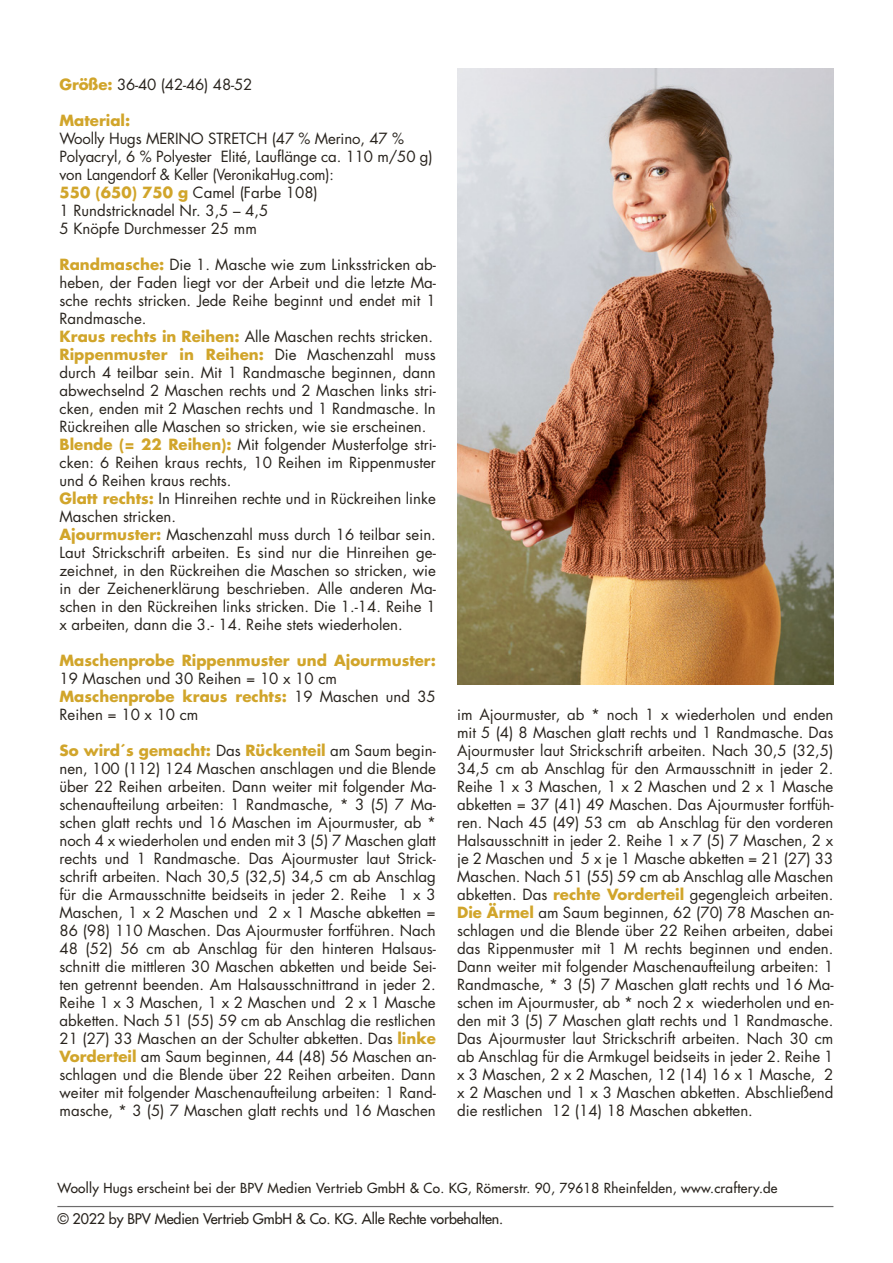
<style>
.page{position:relative;width:893px;height:1263px;background:#fff}
.page>*{position:absolute;margin:0;border:0;box-sizing:border-box;transform-origin:0 0}
.t1{font:15px/18px "Futura Std";color:#28231d;text-align:justify}
.t2{font:700 15px/18px "Futura Std";color:#d1a52b}
.t3{font:500 14.25px "Futura Std";letter-spacing:-.01em;color:#28231d}
.t4{font:500 13.5px "Futura Std";letter-spacing:.02em;color:#28231d}
.s1{font-weight:700;color:#d1a52b}
.s2{font-weight:400;color:#28231d}
</style>
<div class="page">
<hr style="left:57px;top:1206px;width:776px;height:1px;background:#6d6c6c">
<img style="left:457px;top:69px;width:376px;height:615px">
<p class="t1" style="left:60px;top:76px;width:194px"><span class="s1">Größe:</span> 36-40 (42-46) 48-52</p>
<p class="t2" style="left:60px;top:111px;width:72px">Material:</p>
<p class="t1" style="left:60px;top:130px;width:375px;text-align:left">Woolly Hugs MERINO STRETCH (47 % Merino, 47 %<br>Polyacryl, 6 % Polyester Elité, Lauflänge ca. 110 m/50 g) von Langendorf &amp; Keller (VeronikaHug.com):</p>
<p class="t1" style="left:60px;top:184px;width:260px"><span class="s1">550 (650) 750 g</span> Camel (Farbe 108)</p>
<p class="t1" style="left:60px;top:202px;width:210px">1 Rundstricknadel Nr. 3,5 – 4,5</p>
<p class="t1" style="left:60px;top:220px;width:199px">5 Knöpfe Durchmesser 25 mm</p>
<p class="t1" style="left:60px;top:256px;width:378px"><span class="s1">Randmasche:</span> Die 1. Masche wie zum Linksstricken ab&shy;heben, der Faden liegt vor der Arbeit und die letzte Ma&shy;sche rechts stricken. Jede Reihe beginnt und endet mit 1<br>Randmasche.</p>
<p class="t1" style="left:60px;top:328px;width:375px"><span class="s1">Kraus rechts in Reihen:</span> Alle Maschen rechts stricken.</p>
<p class="t1" style="left:60px;top:346px;width:378px"><span class="s1">Rippenmuster in Reihen:</span> Die Maschenzahl muss durch 4 teilbar sein. Mit 1 Randmasche beginnen, dann abwechselnd 2 Maschen rechts und 2 Maschen links stri&shy;cken, enden mit 2 Maschen rechts und 1 Randmasche. In Rückreihen alle Maschen so stricken, wie sie erscheinen.</p>
<p class="t1" style="left:60px;top:436px;width:378px"><span class="s1">Blende (= 22 Reihen):</span> Mit folgender Musterfolge stri&shy;cken: 6 Reihen kraus rechts, 10 Reihen im Rippenmuster und 6 Reihen kraus rechts.</p>
<p class="t1" style="left:60px;top:490px;width:378px"><span class="s1">Glatt rechts:</span> In Hinreihen rechte und in Rückreihen linke<br>Maschen stricken.</p>
<p class="t1" style="left:60px;top:526px;width:378px"><span class="s1">Ajourmuster:</span> Maschenzahl muss durch 16 teilbar sein.<br>Laut Strickschrift arbeiten. Es sind nur die Hinreihen ge&shy;zeichnet, in den Rückreihen die Maschen so stricken, wie in der Zeichenerklärung beschrieben. Alle anderen Ma&shy;schen in den Rückreihen links stricken. Die 1.-14. Reihe 1 x arbeiten, dann die 3.- 14. Reihe stets wiederholen.</p>
<p class="t2" style="left:60px;top:651px;width:378px">Maschenprobe Rippenmuster und Ajourmuster:<br><span class="s2">19 Maschen und 30 Reihen = 10 x 10 cm</span></p>
<p class="t1" style="left:60px;top:688px;width:378px"><span class="s1">Maschenprobe kraus rechts:</span> 19 Maschen und 35<br>Reihen = 10 x 10 cm</p>
<p class="t1" style="left:60px;top:742px;width:378px"><span class="s1">So wird´s gemacht:</span> Das <span class="s1">Rückenteil</span> am Saum begin&shy;nen, 100 (112) 124 Maschen anschlagen und die Blende über 22 Reihen arbeiten. Dann weiter mit folgender Ma&shy;schenaufteilung arbeiten: 1 Randmasche, * 3 (5) 7 Ma&shy;schen glatt rechts und 16 Maschen im Ajourmuster, ab * noch 4 x wiederholen und enden mit 3 (5) 7 Maschen glatt rechts und 1 Randmasche. Das Ajourmuster laut Strick&shy;schrift arbeiten. Nach 30,5 (32,5) 34,5 cm ab Anschlag für die Armausschnitte beidseits in jeder 2. Reihe 1 x 3<br>Maschen, 1 x 2 Maschen und 2 x 1 Masche abketten = 86 (98) 110 Maschen. Das Ajourmuster fortführen. Nach 48 (52) 56 cm ab Anschlag für den hinteren Halsaus&shy;schnitt die mittleren 30 Maschen abketten und beide Sei&shy;ten getrennt beenden. Am Halsausschnittrand in jeder 2.<br>Reihe 1 x 3 Maschen, 1 x 2 Maschen und 2 x 1 Masche abketten. Nach 51 (55) 59 cm ab Anschlag die restlichen 21 (27) 33 Maschen an der Schulter abketten. Das <span class="s1">linke Vorderteil</span> am Saum beginnen, 44 (48) 56 Maschen an&shy;schlagen und die Blende über 22 Reihen arbeiten. Dann weiter mit folgender Maschenaufteilung arbeiten: 1 Rand&shy;masche, * 3 (5) 7 Maschen glatt rechts und 16 Maschen</p>
<p class="t1" style="left:457px;top:706px;width:378px">im Ajourmuster, ab * noch 1 x wiederholen und enden mit 5 (4) 8 Maschen glatt rechts und 1 Randmasche. Das Ajourmuster laut Strickschrift arbeiten. Nach 30,5 (32,5)<br>34,5 cm ab Anschlag für den Armausschnitt in jeder 2.<br>Reihe 1 x 3 Maschen, 1 x 2 Maschen und 2 x 1 Masche abketten = 37 (41) 49 Maschen. Das Ajourmuster fortfüh&shy;ren. Nach 45 (49) 53 cm ab Anschlag für den vorderen Halsausschnitt in jeder 2. Reihe 1 x 7 (5) 7 Maschen, 2 x je 2 Maschen und 5 x je 1 Masche abketten = 21 (27) 33<br>Maschen. Nach 51 (55) 59 cm ab Anschlag alle Maschen abketten. Das <span class="s1">rechte Vorderteil</span> gegengleich arbeiten.<br><span class="s1">Die Ärmel</span> am Saum beginnen, 62 (70) 78 Maschen an&shy;schlagen und die Blende über 22 Reihen arbeiten, dabei das Rippenmuster mit 1 M rechts beginnen und enden.<br>Dann weiter mit folgender Maschenaufteilung arbeiten: 1<br>Randmasche, * 3 (5) 7 Maschen glatt rechts und 16 Ma&shy;schen im Ajourmuster, ab * noch 2 x wiederholen und en&shy;den mit 3 (5) 7 Maschen glatt rechts und 1 Randmasche.<br>Das Ajourmuster laut Strickschrift arbeiten. Nach 30 cm ab Anschlag für die Armkugel beidseits in jeder 2. Reihe 1 x 3 Maschen, 2 x 2 Maschen, 12 (14) 16 x 1 Masche, 2 x 2 Maschen und 1 x 3 Maschen abketten. Abschließend die restlichen 12 (14) 18 Maschen abketten.</p>
<p class="t4" style="left:57px;top:1180px;width:722px">Woolly Hugs erscheint bei der BPV Medien Vertrieb GmbH &amp; Co. KG, Römerstr. 90, 79618 Rheinfelden, www.craftery.de</p>
<p class="t3" style="left:57px;top:1210px;width:447px">© 2022 by BPV Medien Vertrieb GmbH &amp; Co. KG. Alle Rechte vorbehalten.</p>
</div>
